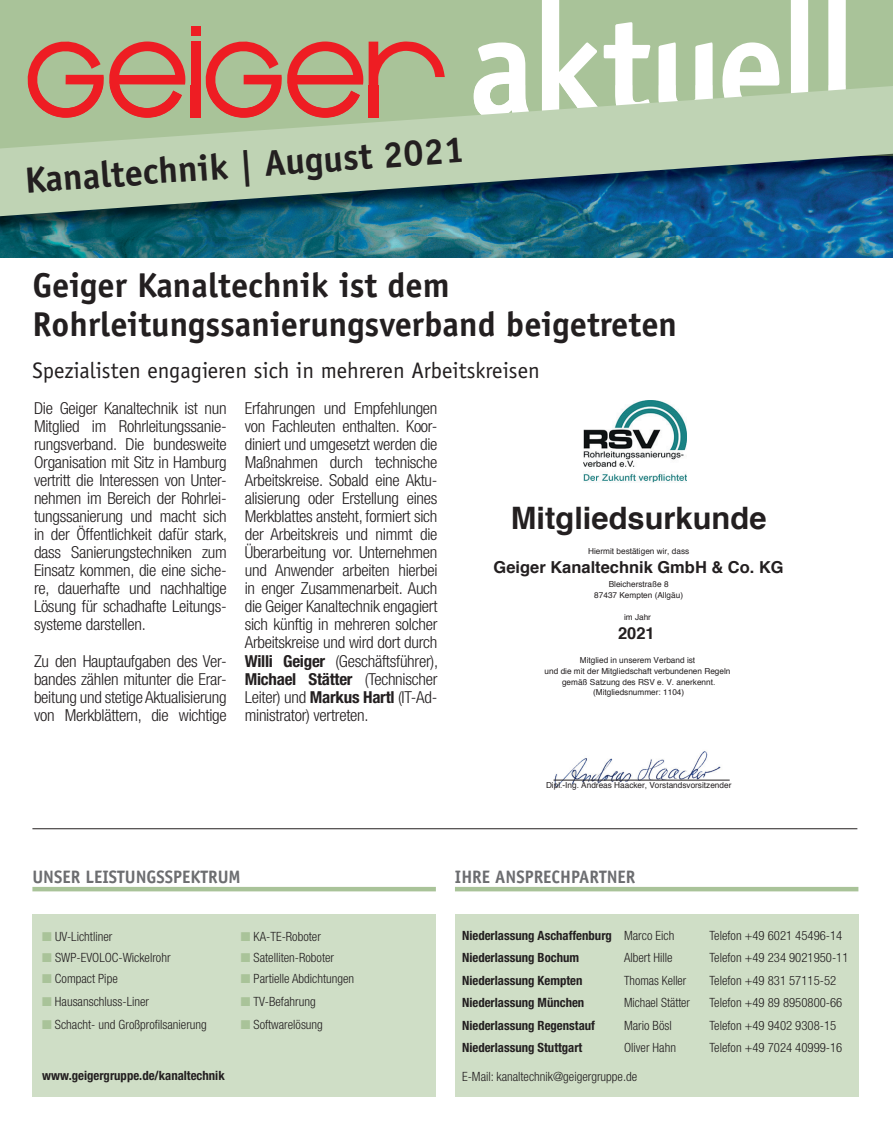
<style>
.page{position:relative;width:893px;height:1131px;background:#fff}
.page>*{position:absolute;margin:0;border:0;box-sizing:border-box;transform-origin:0 0}
.t1{font:700 36.6px "Officina Sans";color:#231f20}
.t2{font:700 34.5px/39px "Officina Sans";color:#231f20}
.t3{font:700 30.9px "Helvetica";color:#231f20}
.t4{font:22.5px "Officina Sans";color:#231f20}
.t5{font:700 18px "Officina Sans";color:#6c6d70;scale:.96 1}
.t6{font:300 condensed 16.5px/18px "Helvetica Neue";letter-spacing:-.015em;color:#231f20;text-align:justify}
.t7{font:700 16.5px "Helvetica";color:#231f20}
.t8{font:300 condensed 12.75px "Helvetica Neue";color:#231f20}
.t9{font:700 condensed 12.75px "Helvetica Neue";color:#231f20}
.t10{font:8.25px/10.6px "Helvetica";color:#231f20;text-align:center}
.s1{font-weight:700}
.s2{color:#a9c399}
.s3{font-weight:300}
</style>
<div class="page">
<div style="left:0;top:0;width:893px;height:159px;background:#a9c399"></div>
<svg style="left:477px;top:0;width:369px;height:83px"></svg>
<svg style="left:205px;top:41px;width:158px;height:42px"></svg>
<svg style="left:27px;top:41px;width:158px;height:42px"></svg>
<div style="left:191px;top:41px;width:9px;height:77px;background:#ee1d23"></div>
<div style="left:191px;top:27px;width:9px;height:9px;background:#ee1d23"></div>
<svg style="left:369px;top:41px;width:76px;height:42px"></svg>
<img style="left:0;top:217px;width:893px;height:40px">
<svg style="left:0;top:83px;width:893px;height:134px;fill:#bfd3b4"></svg>
<hr style="left:32px;top:828px;width:825px;height:1px;background:#231f20">
<div style="left:32px;top:914px;width:404px;height:182px;background:#cfdec6"></div>
<div style="left:455px;top:914px;width:403px;height:182px;background:#cfdec6"></div>
<div style="left:455px;top:886px;width:403px;height:5px;background:#a9c399"></div>
<div style="left:32px;top:886px;width:404px;height:5px;background:#a9c399"></div>
<img style="left:583px;top:400px;width:103px;height:82px">
<img style="left:553px;top:751px;width:171px;height:36px">
<hr style="left:554px;top:779px;width:175px;height:1px;background:#231f20">
<h1 class="t1" style="left:23px;top:157px;width:442px;rotate:-4deg">Kanaltechnik | August 2021</h1>
<h2 class="t2" style="left:32px;top:265px;width:646px">Geiger Kanaltechnik ist dem<br>Rohrleitungssanierungsverband beigetreten</h2>
<h3 class="t4" style="left:32px;top:357px;width:509px">Spezialisten engagieren sich in mehreren Arbeitskreisen</h3>
<p class="t6" style="left:34px;top:399px;width:195px">Die Geiger Kanaltechnik ist nun Mitglied im Rohrleitungssanie&shy;rungsverband. Die bundesweite Organisation mit Sitz in Hamburg vertritt die Interessen von Unter&shy;nehmen im Bereich der Rohrlei&shy;tungssanierung und macht sich in der Öffentlichkeit dafür stark, dass Sanierungstechniken zum Einsatz kommen, die eine siche&shy;re, dauerhafte und nachhaltige Lösung für schadhafte Leitungs&shy;systeme darstellen.</p>
<p class="t6" style="left:34px;top:651px;width:194px">Zu den Hauptaufgaben des Ver&shy;bandes zählen mitunter die Erar&shy;beitung und stetige Aktualisierung von Merkblättern, die wichtige</p>
<p class="t6" style="left:245px;top:399px;width:195px">Erfahrungen und Empfehlungen von Fachleuten enthalten. Koor&shy;diniert und umgesetzt werden die Maßnahmen durch technische Arbeitskreise. Sobald eine Aktu&shy;alisierung oder Erstellung eines Merkblattes ansteht, formiert sich der Arbeitskreis und nimmt die Überarbeitung vor. Unternehmen und Anwender arbeiten hierbei in enger Zusammenarbeit. Auch die Geiger Kanaltechnik engagiert sich künftig in mehreren solcher Arbeitskreise und wird dort durch <span class="s1">Willi Geiger</span> (Geschäftsführer), <span class="s1">Michael Stätter</span> (Technischer Leiter) und <span class="s1">Markus Hartl</span> (IT-Ad&shy;ministrator) vertreten.</p>
<h3 class="t3" style="left:511px;top:496px;width:257px">Mitgliedsurkunde</h3>
<p class="t10" style="left:588px;top:546px;width:103px">Hiermit bestätigen wir, dass</p>
<p class="t7" style="left:494px;top:556px;width:292px">Geiger Kanaltechnik GmbH &amp; Co. KG</p>
<p class="t10" style="left:594px;top:579px;width:90px">Bleicherstraße 8<br>87437 Kempten (Allgäu)</p>
<p class="t10" style="left:624px;top:611px;width:28px">im Jahr</p>
<p class="t7" style="left:618px;top:621px;width:38px">2021</p>
<p class="t10" style="left:545px;top:655px;width:187px">Mitglied in unserem Verband ist<br>und die mit der Mitgliedschaft verbundenen Regeln gemäß Satzung des RSV e. V. anerkennt. (Mitgliedsnummer: 1104)</p>
<p class="t10" style="left:546px;top:780px;width:187px">Dipl.-Ing. Andreas Haacker, Vorstandsvorsitzender</p>
<p class="t5" style="left:32px;top:865px;width:218px">UNSER LEISTUNGSSPEKTRUM</p>
<p class="t8" style="left:42px;top:928px;width:72px"><span class="s2">■</span> UV-Lichtliner</p>
<p class="t8" style="left:241px;top:928px;width:82px"><span class="s2">■</span> KA-TE-Roboter</p>
<p class="t8" style="left:42px;top:949px;width:130px"><span class="s2">■</span> SWP-EVOLOC-Wickelrohr</p>
<p class="t8" style="left:241px;top:949px;width:95px"><span class="s2">■</span> Satelliten-Roboter</p>
<p class="t8" style="left:42px;top:970px;width:77px"><span class="s2">■</span> Compact Pipe</p>
<p class="t8" style="left:241px;top:970px;width:115px"><span class="s2">■</span> Partielle Abdichtungen</p>
<p class="t8" style="left:42px;top:993px;width:108px"><span class="s2">■</span> Hausanschluss-Liner</p>
<p class="t8" style="left:241px;top:993px;width:76px"><span class="s2">■</span> TV-Befahrung</p>
<p class="t8" style="left:42px;top:1017px;width:166px"><span class="s2">■</span> Schacht- und Großprofilsanierung</p>
<p class="t8" style="left:241px;top:1017px;width:84px"><span class="s2">■</span> Softwarelösung</p>
<p class="t9" style="left:42px;top:1067px;width:184px">www.geigergruppe.de/kanaltechnik</p>
<p class="t5" style="left:455px;top:865px;width:190px">IHRE ANSPRECHPARTNER</p>
<p class="t9" style="left:462px;top:927px;width:214px">Niederlassung Aschaffenburg <span class="s3">Marco Eich</span></p>
<p class="t8" style="left:710px;top:927px;width:134px">Telefon +49 6021 45496-14</p>
<p class="t9" style="left:462px;top:949px;width:119px">Niederlassung Bochum</p>
<p class="t8" style="left:624px;top:950px;width:50px">Albert Hille</p>
<p class="t8" style="left:710px;top:950px;width:140px">Telefon +49 234 9021950-11</p>
<p class="t9" style="left:462px;top:972px;width:122px">Niederlassung Kempten</p>
<p class="t8" style="left:624px;top:972px;width:64px">Thomas Keller</p>
<p class="t8" style="left:710px;top:972px;width:128px">Telefon +49 831 57115-52</p>
<p class="t9" style="left:462px;top:994px;width:124px">Niederlassung München</p>
<p class="t8" style="left:624px;top:995px;width:67px">Michael Stätter</p>
<p class="t8" style="left:710px;top:995px;width:134px">Telefon +49 89 8950800-66</p>
<p class="t9" style="left:462px;top:1017px;width:134px">Niederlassung Regenstauf</p>
<p class="t8" style="left:624px;top:1017px;width:49px">Mario Bösl</p>
<p class="t8" style="left:710px;top:1017px;width:128px">Telefon +49 9402 9308-15</p>
<p class="t9" style="left:462px;top:1039px;width:122px">Niederlassung Stuttgart</p>
<p class="t8" style="left:624px;top:1040px;width:53px">Oliver Hahn</p>
<p class="t8" style="left:710px;top:1040px;width:134px">Telefon +49 7024 40999-16</p>
<p class="t8" style="left:462px;top:1068px;width:177px">E-Mail: kanaltechnik@geigergruppe.de</p>
</div>
